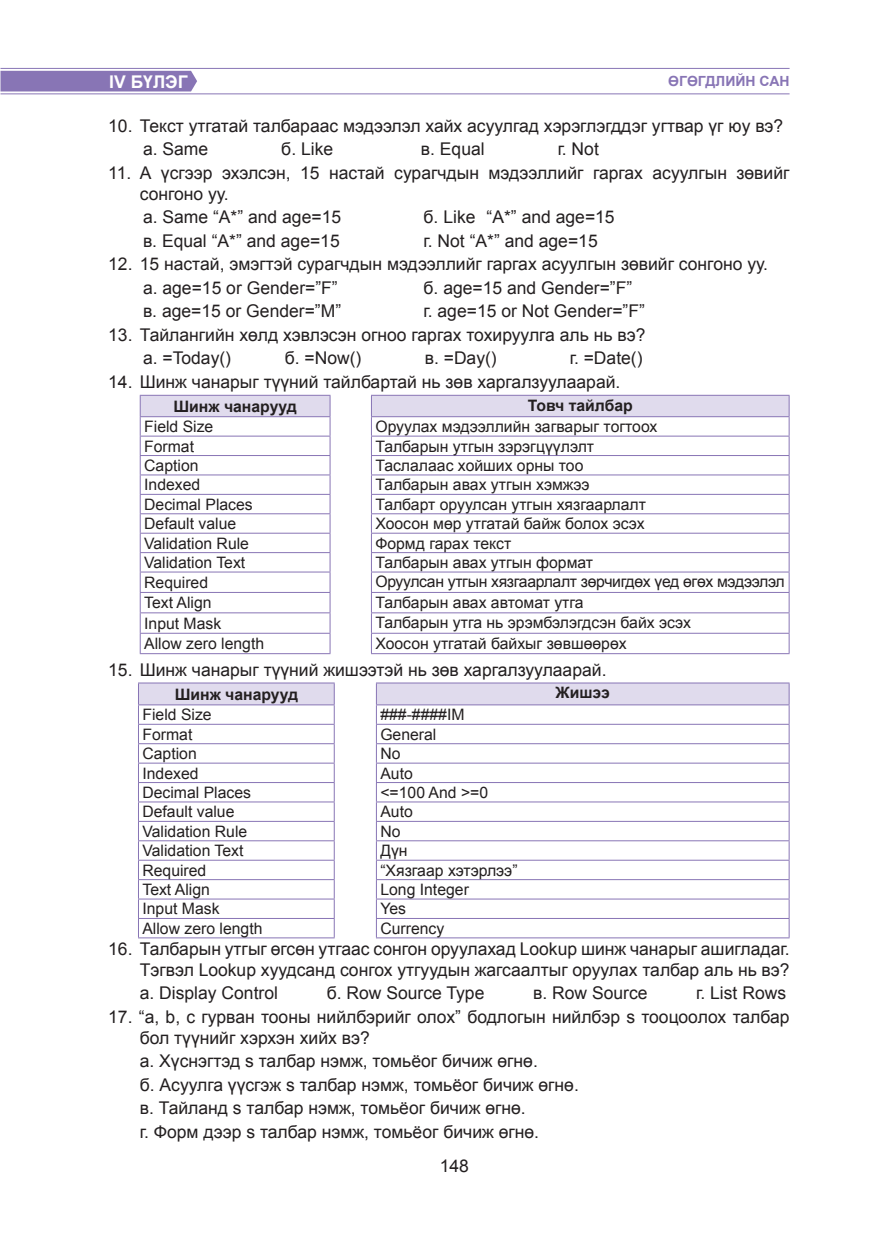
<style>
.page{position:relative;width:874px;height:1241px;background:#fff}
.page>*{position:absolute;margin:0;border:0;box-sizing:border-box;transform-origin:0 0}
.TEXT{font:17.5px/21px "Mogul Arial";color:#231f20}
.t1{font:700 17.5px "Mogul Arial";color:#fff}
.husnegt_dotor{font:15.75px "Mogul Arial";color:#231f20}
.husnegt_dotor-2{font:15.75px "Mogul Arial";letter-spacing:-.02em;color:#231f20}
.husnegt_dotor-3{font:700 15.75px "Mogul Arial";color:#231f20}
.t2{font:700 14px "Mogul Arial";color:#8875b5}
</style>
<div class="page">
<hr style="left:0;top:68px;width:789px;height:1px;background:#8875b5">
<hr style="left:0;top:93px;width:789px;height:1px;background:#8875b5">
<div style="left:0;top:71px;width:197px;height:20px;background:#8875b5"></div>
<svg style="left:140px;top:395px;width:649px;height:258px"></svg>
<hr style="left:140px;top:653px;width:190px;height:1px;background:#8875b5">
<hr style="left:371px;top:653px;width:418px;height:1px;background:#8875b5">
<hr style="left:138px;top:682px;width:196px;height:1px;background:#8875b5">
<hr style="left:376px;top:682px;width:413px;height:1px;background:#8875b5">
<svg style="left:138px;top:683px;width:651px;height:254px"></svg>
<hr style="left:138px;top:937px;width:196px;height:1px;background:#8875b5">
<hr style="left:376px;top:937px;width:413px;height:1px;background:#8875b5">
<p class="t1" style="left:109px;top:70px;width:80px">IV БҮЛЭГ</p>
<p class="t2" style="left:668px;top:71px;width:123px">ӨГӨГДЛИЙН САН</p>
<p class="TEXT" style="left:108px;top:115px;width:676px">10. Текст утгатай талбараас мэдээлэл хайх асуулгад хэрэглэгддэг угтвар үг юу вэ?</p>
<p class="TEXT" style="left:143px;top:139px;width:67px">а. Same</p>
<p class="TEXT" style="left:281px;top:139px;width:53px">б. Like</p>
<p class="TEXT" style="left:420px;top:139px;width:65px">в. Equal</p>
<p class="TEXT" style="left:557px;top:139px;width:43px">г. Not</p>
<p class="TEXT" style="left:140px;top:162px;width:651px;text-indent:-32px">11. А үсгээр эхэлсэн, 15 настай сурагчдын мэдээллийг гаргах асуулгын зөвийг сонгоно уу.</p>
<p class="TEXT" style="left:143px;top:207px;width:199px">а. Same “A*” and age=15</p>
<p class="TEXT" style="left:423px;top:207px;width:192px">б. Like “A*” and age=15</p>
<p class="TEXT" style="left:143px;top:230px;width:198px">в. Equal “A*” and age=15</p>
<p class="TEXT" style="left:423px;top:230px;width:175px">г. Not “A*” and age=15</p>
<p class="TEXT" style="left:108px;top:254px;width:661px">12. 15 настай, эмэгтэй сурагчдын мэдээллийг гаргах асуулгын зөвийг сонгоно уу.</p>
<p class="TEXT" style="left:143px;top:277px;width:196px">а. age=15 or Gender=”F”</p>
<p class="TEXT" style="left:423px;top:277px;width:210px">б. age=15 and Gender=”F”</p>
<p class="TEXT" style="left:143px;top:301px;width:199px">в. age=15 or Gender=”M”</p>
<p class="TEXT" style="left:423px;top:301px;width:223px">г. age=15 or Not Gender=”F”</p>
<p class="TEXT" style="left:108px;top:324px;width:538px">13. Тайлангийн хөлд хэвлэсэн огноо гаргах тохируулга аль нь вэ?</p>
<p class="TEXT" style="left:143px;top:348px;width:90px">а. =Today()</p>
<p class="TEXT" style="left:284px;top:348px;width:78px">б. =Now()</p>
<p class="TEXT" style="left:424px;top:348px;width:74px">в. =Day()</p>
<p class="TEXT" style="left:569px;top:348px;width:74px">г. =Date()</p>
<p class="TEXT" style="left:108px;top:371px;width:513px">14. Шинж чанарыг түүний тайлбартай нь зөв харгалзуулаарай.</p>
<p class="husnegt_dotor-3" style="left:173px;top:396px;width:125px">Шинж чанарууд</p>
<p class="husnegt_dotor-3" style="left:527px;top:395px;width:106px">Товч тайлбар</p>
<p class="husnegt_dotor" style="left:144px;top:416px;width:71px">Field Size</p>
<p class="husnegt_dotor" style="left:375px;top:416px;width:283px">Оруулах мэдээллийн загварыг тогтоох</p>
<p class="husnegt_dotor" style="left:144px;top:435px;width:51px">Format</p>
<p class="husnegt_dotor" style="left:375px;top:435px;width:220px">Талбарын утгын зэрэгцүүлэлт</p>
<p class="husnegt_dotor" style="left:144px;top:455px;width:56px">Caption</p>
<p class="husnegt_dotor" style="left:375px;top:455px;width:209px">Таслалаас хойших орны тоо</p>
<p class="husnegt_dotor" style="left:144px;top:474px;width:58px">Indexed</p>
<p class="husnegt_dotor" style="left:375px;top:474px;width:215px">Талбарын авах утгын хэмжээ</p>
<p class="husnegt_dotor" style="left:144px;top:494px;width:110px">Decimal Places</p>
<p class="husnegt_dotor" style="left:375px;top:494px;width:272px">Талбарт оруулсан утгын хязгаарлалт</p>
<p class="husnegt_dotor" style="left:144px;top:513px;width:93px">Default value</p>
<p class="husnegt_dotor" style="left:375px;top:513px;width:270px">Хоосон мөр утгатай байж болох эсэх</p>
<p class="husnegt_dotor" style="left:144px;top:532px;width:106px">Validation Rule</p>
<p class="husnegt_dotor" style="left:375px;top:532px;width:137px">Формд гарах текст</p>
<p class="husnegt_dotor" style="left:144px;top:552px;width:102px">Validation Text</p>
<p class="husnegt_dotor" style="left:375px;top:552px;width:219px">Талбарын авах утгын формат</p>
<p class="husnegt_dotor" style="left:144px;top:572px;width:65px">Required</p>
<p class="husnegt_dotor-2" style="left:375px;top:571px;width:410px">Оруулсан утгын хязгаарлалт зөрчигдөх үед өгөх мэдээлэл</p>
<p class="husnegt_dotor" style="left:144px;top:592px;width:69px">Text Align</p>
<p class="husnegt_dotor" style="left:375px;top:592px;width:210px">Талбарын авах автомат утга</p>
<p class="husnegt_dotor" style="left:144px;top:613px;width:79px">Input Mask</p>
<p class="husnegt_dotor" style="left:375px;top:612px;width:317px">Талбарын утга нь эрэмбэлэгдсэн байх эсэх</p>
<p class="husnegt_dotor" style="left:144px;top:633px;width:121px">Allow zero length</p>
<p class="husnegt_dotor" style="left:375px;top:632px;width:253px">Хоосон утгатай байхыг зөвшөөрөх</p>
<p class="TEXT" style="left:108px;top:659px;width:499px">15. Шинж чанарыг түүний жишээтэй нь зөв харгалзуулаарай.</p>
<p class="husnegt_dotor-3" style="left:174px;top:683px;width:125px">Шинж чанарууд</p>
<p class="husnegt_dotor-3" style="left:555px;top:682px;width:56px">Жишээ</p>
<p class="husnegt_dotor" style="left:142px;top:704px;width:71px">Field Size</p>
<p class="husnegt_dotor" style="left:380px;top:704px;width:86px">###-####IM</p>
<p class="husnegt_dotor" style="left:142px;top:723px;width:51px">Format</p>
<p class="husnegt_dotor" style="left:380px;top:723px;width:58px">General</p>
<p class="husnegt_dotor" style="left:142px;top:743px;width:56px">Caption</p>
<p class="husnegt_dotor" style="left:380px;top:743px;width:22px">No</p>
<p class="husnegt_dotor" style="left:142px;top:762px;width:58px">Indexed</p>
<p class="husnegt_dotor" style="left:380px;top:762px;width:34px">Auto</p>
<p class="husnegt_dotor" style="left:142px;top:782px;width:110px">Decimal Places</p>
<p class="husnegt_dotor" style="left:380px;top:782px;width:109px">&lt;=100 And &gt;=0</p>
<p class="husnegt_dotor" style="left:142px;top:801px;width:93px">Default value</p>
<p class="husnegt_dotor" style="left:380px;top:801px;width:34px">Auto</p>
<p class="husnegt_dotor" style="left:142px;top:820px;width:106px">Validation Rule</p>
<p class="husnegt_dotor" style="left:380px;top:820px;width:22px">No</p>
<p class="husnegt_dotor" style="left:142px;top:840px;width:102px">Validation Text</p>
<p class="husnegt_dotor" style="left:380px;top:840px;width:29px">Дүн</p>
<p class="husnegt_dotor" style="left:142px;top:859px;width:65px">Required</p>
<p class="husnegt_dotor" style="left:380px;top:859px;width:139px">“Хязгаар хэтэрлээ”</p>
<p class="husnegt_dotor" style="left:142px;top:879px;width:69px">Text Align</p>
<p class="husnegt_dotor" style="left:380px;top:879px;width:90px">Long Integer</p>
<p class="husnegt_dotor" style="left:142px;top:898px;width:79px">Input Mask</p>
<p class="husnegt_dotor" style="left:380px;top:898px;width:27px">Yes</p>
<p class="husnegt_dotor" style="left:142px;top:917px;width:121px">Allow zero length</p>
<p class="husnegt_dotor" style="left:380px;top:917px;width:65px">Currency</p>
<p class="TEXT" style="left:108px;top:938px;width:682px;text-align:right">16. Талбарын утгыг өгсөн утгаас сонгон оруулахад Lookup шинж чанарыг ашигладаг.<br>Тэгвэл Lookup хуудсанд сонгох утгуудын жагсаалтыг оруулах талбар аль нь вэ?</p>
<p class="TEXT" style="left:140px;top:982px;width:140px">а. Display Control</p>
<p class="TEXT" style="left:326px;top:982px;width:159px">б. Row Source Type</p>
<p class="TEXT" style="left:533px;top:982px;width:116px">в. Row Source</p>
<p class="TEXT" style="left:696px;top:982px;width:91px">г. List Rows</p>
<p class="TEXT" style="left:140px;top:1006px;width:651px;text-indent:-32px">17. “a, b, c гурван тооны нийлбэрийг олох” бодлогын нийлбэр s тооцоолох талбар бол түүнийг хэрхэн хийх вэ?</p>
<p class="TEXT" style="left:140px;top:1050px;width:399px">а. Хүснэгтэд s талбар нэмж, томьёог бичиж өгнө.</p>
<p class="TEXT" style="left:140px;top:1074px;width:440px">б. Асуулга үүсгэж s талбар нэмж, томьёог бичиж өгнө.</p>
<p class="TEXT" style="left:140px;top:1097px;width:387px">в. Тайланд s талбар нэмж, томьёог бичиж өгнө.</p>
<p class="TEXT" style="left:140px;top:1121px;width:400px">г. Форм дээр s талбар нэмж, томьёог бичиж өгнө.</p>
<p class="TEXT" style="left:439px;top:1155px;width:31px">148</p>
</div>
